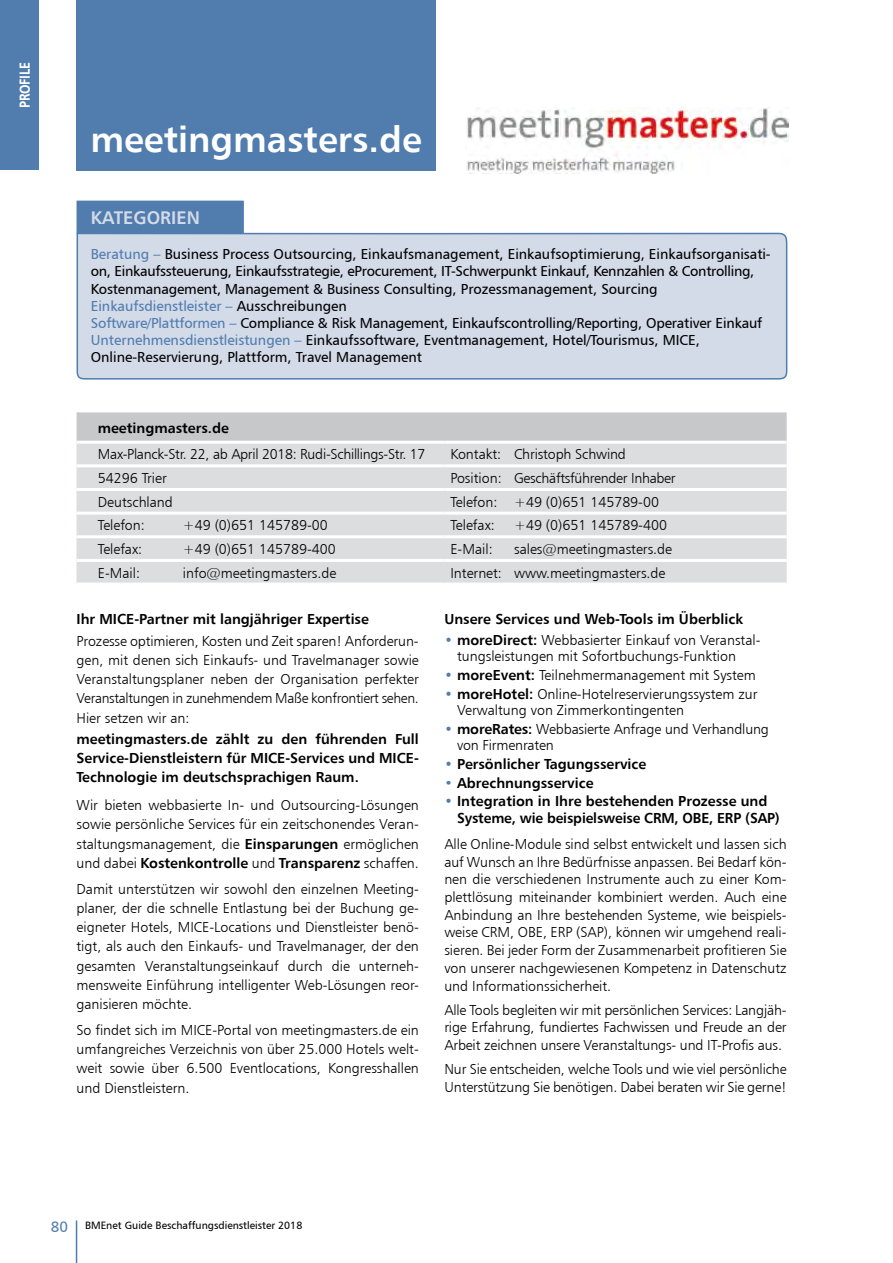
<style>
.page{position:relative;width:893px;height:1263px;background:#fff}
.page>*{position:absolute;margin:0;border:0;box-sizing:border-box;transform-origin:0 0}
.t1{font:700 36px "PI Frutiger";color:#fff}
.t2{font:700 18px "PI Frutiger";color:#d3dae8}
.t3{font:700 15px "PI Frutiger Condensed";letter-spacing:-.01em;color:#fff}
.t4{font:300 14.25px/19.2px "PI Frutiger";color:#000;text-align:justify}
.t5{font:14.25px/17.1px "PI Frutiger";color:#000}
.t6{font:700 14.25px/19.2px "PI Frutiger";color:#000;text-align:justify}
.t7{font:300 14.25px "PI Frutiger";letter-spacing:-.02em;color:#000}
.t8{font:10.5px "PI Frutiger";color:#000}
.s1{color:#507cae}
.s2{font-weight:700}
.s3{font-weight:700;color:#507cae}
.s4{font-weight:300;color:#507cae}
.s5{font-size:15px;color:#507cae}
</style>
<div class="page">
<hr style="left:76px;top:1220px;width:1px;height:43px;background:#507cae">
<div style="left:0;top:0;width:38px;height:170px;background:#507cae"></div>
<div style="left:77px;top:412px;width:710px;height:29px;background:#c7c8ca"></div>
<div style="left:77px;top:444px;width:710px;height:139px;background:#dcddde"></div>
<hr style="left:77px;top:464px;width:367px;height:3px;background:#fff">
<hr style="left:444px;top:464px;width:343px;height:3px;background:#fff">
<hr style="left:77px;top:488px;width:367px;height:3px;background:#fff">
<hr style="left:444px;top:488px;width:343px;height:3px;background:#fff">
<hr style="left:77px;top:512px;width:367px;height:3px;background:#fff">
<hr style="left:444px;top:512px;width:343px;height:3px;background:#fff">
<hr style="left:77px;top:535px;width:367px;height:3px;background:#fff">
<hr style="left:444px;top:535px;width:343px;height:3px;background:#fff">
<hr style="left:77px;top:559px;width:367px;height:3px;background:#fff">
<hr style="left:444px;top:559px;width:343px;height:3px;background:#fff">
<div style="left:77px;top:0;width:359px;height:170px;background:#507cae"></div>
<img style="left:467px;top:107px;width:322px;height:66px">
<div style="left:76px;top:232px;width:712px;height:148px;background:#d3dae8"></div>
<div style="left:77px;top:201px;width:166px;height:32px;background:#507cae"></div>
<div style="left:77px;top:201px;width:167px;height:33px;border:2px solid #507cae"></div>
<p class="t3" style="left:16px;top:108px;width:48px;rotate:-90deg">PROFILE</p>
<h1 class="t1" style="left:90px;top:117px;width:333px">meetingmasters.de</h1>
<p class="t2" style="left:91px;top:206px;width:111px">KATEGORIEN</p>
<p class="t5" style="left:91px;top:246px;width:681px"><span class="s1">Beratung –</span> Business Process Outsourcing, Einkaufsmanagement, Einkaufsoptimierung, Einkaufsorganisati&shy;on, Einkaufssteuerung, Einkaufsstrategie, eProcurement, IT-Schwerpunkt Einkauf, Kennzahlen &amp; Controlling, Kostenmanagement, Management &amp; Business Consulting, Prozessmanagement, Sourcing <span class="s1">Einkaufsdienstleister –</span> Ausschreibungen<br><span class="s1">Software/Plattformen –</span> Compliance &amp; Risk Management, Einkaufscontrolling/Reporting, Operativer Einkauf <span class="s1">Unternehmensdienstleistungen –</span> Einkaufssoftware, Eventmanagement, Hotel/Tourismus, MICE, Online-Reservierung, Plattform, Travel Management</p>
<p class="t6" style="left:98px;top:418px;width:133px">meetingmasters.de</p>
<p class="t7" style="left:98px;top:446px;width:329px">Max-Planck-Str. 22, ab April 2018: Rudi-Schillings-Str. 17</p>
<p class="t4" style="left:450px;top:445px;width:177px">Kontakt: Christoph Schwind</p>
<p class="t4" style="left:98px;top:468px;width:71px">54296 Trier</p>
<p class="t7" style="left:450px;top:469px;width:227px">Position: Geschäftsführender Inhaber</p>
<p class="t4" style="left:98px;top:492px;width:77px">Deutschland</p>
<p class="t4" style="left:450px;top:492px;width:210px">Telefon: +49 (0)651 145789-00</p>
<p class="t4" style="left:98px;top:516px;width:49px">Telefon:</p>
<p class="t4" style="left:183px;top:516px;width:146px">+49 (0)651 145789-00</p>
<p class="t4" style="left:450px;top:516px;width:46px">Telefax:</p>
<p class="t4" style="left:514px;top:516px;width:154px">+49 (0)651 145789-400</p>
<p class="t4" style="left:98px;top:539px;width:46px">Telefax:</p>
<p class="t4" style="left:183px;top:539px;width:154px">+49 (0)651 145789-400</p>
<p class="t4" style="left:450px;top:539px;width:44px">E-Mail:</p>
<p class="t4" style="left:514px;top:539px;width:159px">sales@meetingmasters.de</p>
<p class="t4" style="left:98px;top:563px;width:44px">E-Mail:</p>
<p class="t4" style="left:183px;top:563px;width:155px">info@meetingmasters.de</p>
<p class="t4" style="left:450px;top:563px;width:217px">Internet: www.meetingmasters.de</p>
<p class="t6" style="left:77px;top:609px;width:294px">Ihr MICE-Partner mit langjähriger Expertise</p>
<p class="t4" style="left:77px;top:631px;width:344px">Prozesse optimieren, Kosten und Zeit sparen! Anforderun&shy;gen, mit denen sich Einkaufs- und Travelmanager sowie Veranstaltungsplaner neben der Organisation perfekter Veranstaltungen in zunehmendem Maße konfrontiert sehen.<br>Hier setzen wir an:</p>
<p class="t6" style="left:77px;top:729px;width:344px">meetingmasters.de zählt zu den führenden Full Service-Dienstleistern für MICE-Services und MICE-Technologie im deutschsprachigen Raum.</p>
<p class="t4" style="left:77px;top:795px;width:344px">Wir bieten webbasierte In- und Outsourcing-Lösungen sowie persönliche Services für ein zeitschonendes Veran&shy;staltungsmanagement, die <span class="s2">Einsparungen</span> ermöglichen und dabei <span class="s2">Kostenkontrolle</span> und <span class="s2">Transparenz</span> schaffen.</p>
<p class="t4" style="left:77px;top:879px;width:344px">Damit unterstützen wir sowohl den einzelnen Meeting&shy;planer, der die schnelle Entlastung bei der Buchung ge&shy;eigneter Hotels, MICE-Locations und Dienstleister benö&shy;tigt, als auch den Einkaufs- und Travelmanager, der den gesamten Veranstaltungseinkauf durch die unterneh&shy;mensweite Einführung intelligenter Web-Lösungen reor&shy;ganisieren möchte.</p>
<p class="t4" style="left:77px;top:1020px;width:344px">So findet sich im MICE-Portal von meetingmasters.de ein umfangreiches Verzeichnis von über 25.000 Hotels welt&shy;weit sowie über 6.500 Eventlocations, Kongresshallen und Dienstleistern.</p>
<p class="t6" style="left:444px;top:609px;width:300px">Unsere Services und Web-Tools im Überblick</p>
<p class="t4" style="left:457px;top:631px;width:305px;line-height:16.5px;text-indent:-13px"><span class="s3">•</span> <span class="s2">moreDirect:</span> Webbasierter Einkauf von Veranstal&shy;tungsleistungen mit Sofortbuchungs-Funktion</p>
<p class="t4" style="left:444px;top:665px;width:313px"><span class="s3">•</span> <span class="s2">moreEvent:</span> Teilnehmermanagement mit System</p>
<p class="t4" style="left:457px;top:685px;width:302px;line-height:16.5px;text-indent:-13px"><span class="s3">•</span> <span class="s2">moreHotel:</span> Online-Hotelreservierungssystem zur<br>Verwaltung von Zimmerkontingenten</p>
<p class="t4" style="left:457px;top:720px;width:313px;line-height:16.5px;text-indent:-13px"><span class="s3">•</span> <span class="s2">moreRates:</span> Webbasierte Anfrage und Verhandlung von Firmenraten</p>
<p class="t6" style="left:444px;top:754px;width:203px"><span class="s1">•</span> Persönlicher Tagungsservice</p>
<p class="t6" style="left:444px;top:773px;width:151px"><span class="s4">•</span> Abrechnungsservice</p>
<p class="t6" style="left:457px;top:793px;width:324px;line-height:16.5px;text-indent:-13px"><span class="s1">•</span> Integration in Ihre bestehenden Prozesse und<br>Systeme, wie beispielsweise CRM, OBE, ERP (SAP)</p>
<p class="t4" style="left:444px;top:835px;width:344px;line-height:17.7px">Alle Online-Module sind selbst entwickelt und lassen sich auf Wunsch an Ihre Bedürfnisse anpassen. Bei Bedarf kön&shy;nen die verschiedenen Instrumente auch zu einer Kom&shy;plettlösung miteinander kombiniert werden. Auch eine Anbindung an Ihre bestehenden Systeme, wie beispiels&shy;weise CRM, OBE, ERP (SAP), können wir umgehend reali&shy;sieren. Bei jeder Form der Zusammenarbeit profitieren Sie von unserer nachgewiesenen Kompetenz in Datenschutz und Informationssicherheit.</p>
<p class="t4" style="left:444px;top:1000px;width:344px;line-height:17.7px">Alle Tools begleiten wir mit persönlichen Services: Langjäh&shy;rige Erfahrung, fundiertes Fachwissen und Freude an der Arbeit zeichnen unsere Veranstaltungs- und IT-Profis aus.</p>
<p class="t4" style="left:444px;top:1060px;width:344px;line-height:17.7px">Nur Sie entscheiden, welche Tools und wie viel persönliche<br>Unterstützung Sie benötigen. Dabei beraten wir Sie gerne!</p>
<p class="t8" style="left:51px;top:1219px;width:253px"><span class="s5">80</span> BMEnet Guide Beschaffungsdienstleister 2018</p>
</div>
